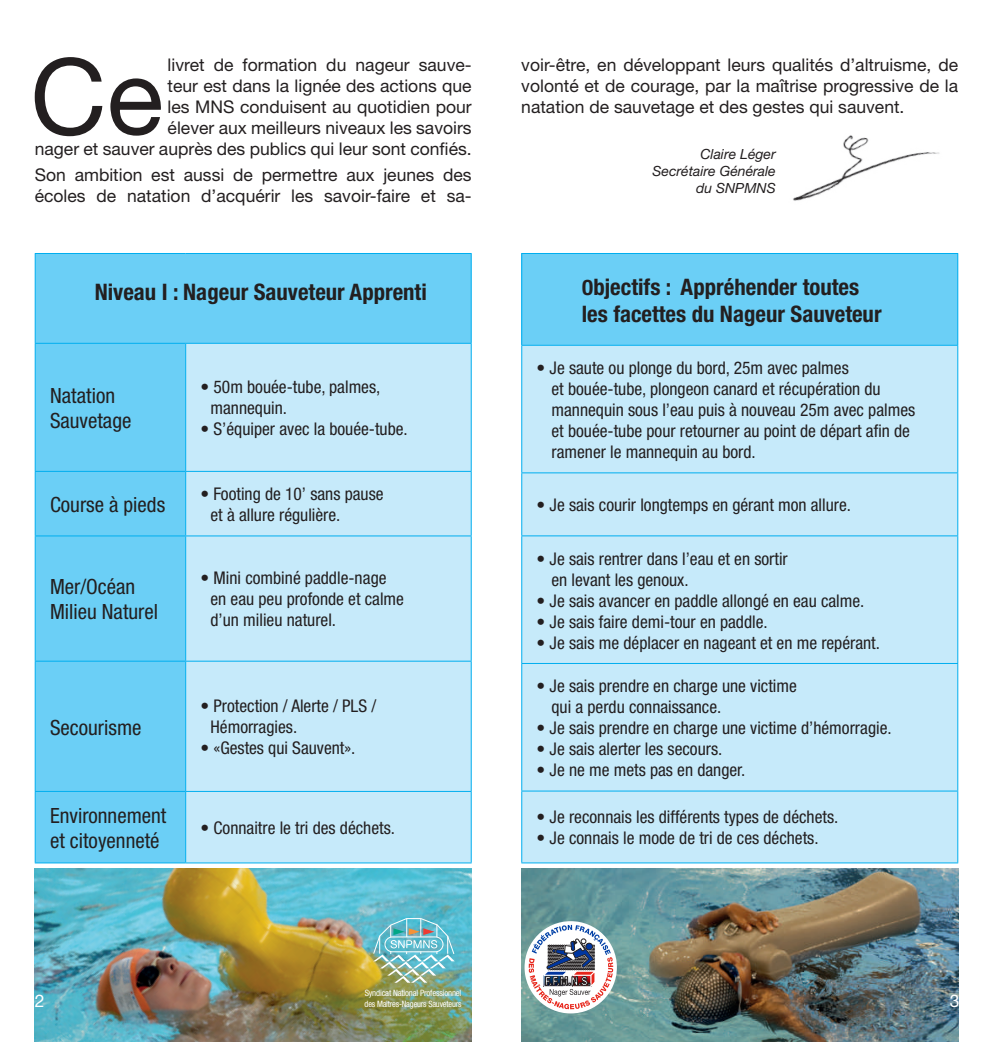
<style>
.page{position:relative;width:993px;height:1042px;background:#fff}
.page>*{position:absolute;margin:0;border:0;box-sizing:border-box;transform-origin:0 0}
.t1{font:105.7px "Helvetica Neue";color:#231f20}
.t2{font:700 condensed 22.75px/27.3px "Helvetica Neue";color:#231f20}
.t3{font:condensed 21px/25.2px "Helvetica Neue";color:#231f20}
.t4{font:condensed 17.5px/21px "Helvetica Neue";color:#231f20}
.t5{font:17.5px/21px "Helvetica Neue";color:#231f20;text-align:right}
.t6{font:17.5px "Helvetica Neue";color:#fff}
.t7{font:italic 14px/16.8px "Helvetica Neue";color:#231f20;text-align:right}
.t8{font:condensed 8.75px/10.5px "Helvetica Neue";letter-spacing:-.02em;color:#fff}
.s1{font-size:21px}
</style>
<div class="page">
<img style="left:35px;top:868px;width:436px;height:174px">
<div style="left:36px;top:254px;width:434px;height:608px;background:#6bcff6"></div>
<div style="left:186px;top:344px;width:284px;height:518px;background:#c6eafa"></div>
<hr style="left:35px;top:253px;width:151px;height:1px;background:#00aeef">
<hr style="left:35px;top:254px;width:1px;height:89px;background:#00aeef">
<hr style="left:186px;top:253px;width:285px;height:1px;background:#00aeef">
<hr style="left:470px;top:254px;width:1px;height:89px;background:#00aeef">
<hr style="left:35px;top:343px;width:151px;height:1px;background:#00aeef">
<hr style="left:186px;top:343px;width:285px;height:1px;background:#00aeef">
<hr style="left:35px;top:792px;width:1px;height:70px;background:#00aeef">
<hr style="left:35px;top:862px;width:151px;height:1px;background:#00aeef">
<hr style="left:185px;top:344px;width:1px;height:127px;background:#00aeef">
<hr style="left:185px;top:472px;width:1px;height:63px;background:#00aeef">
<hr style="left:185px;top:536px;width:1px;height:125px;background:#00aeef">
<hr style="left:185px;top:661px;width:1px;height:130px;background:#00aeef">
<hr style="left:185px;top:792px;width:1px;height:70px;background:#00aeef">
<hr style="left:470px;top:792px;width:1px;height:70px;background:#00aeef">
<hr style="left:186px;top:862px;width:285px;height:1px;background:#00aeef">
<hr style="left:35px;top:344px;width:1px;height:127px;background:#00aeef">
<hr style="left:470px;top:344px;width:1px;height:127px;background:#00aeef">
<hr style="left:35px;top:471px;width:151px;height:1px;background:#00aeef">
<hr style="left:35px;top:472px;width:1px;height:63px;background:#00aeef">
<hr style="left:186px;top:471px;width:285px;height:1px;background:#00aeef">
<hr style="left:470px;top:472px;width:1px;height:63px;background:#00aeef">
<hr style="left:35px;top:535px;width:151px;height:1px;background:#00aeef">
<hr style="left:35px;top:536px;width:1px;height:125px;background:#00aeef">
<hr style="left:186px;top:535px;width:285px;height:1px;background:#00aeef">
<hr style="left:470px;top:536px;width:1px;height:125px;background:#00aeef">
<hr style="left:35px;top:661px;width:151px;height:1px;background:#00aeef">
<hr style="left:35px;top:661px;width:1px;height:130px;background:#00aeef">
<hr style="left:186px;top:661px;width:285px;height:1px;background:#00aeef">
<hr style="left:470px;top:661px;width:1px;height:130px;background:#00aeef">
<hr style="left:35px;top:791px;width:151px;height:1px;background:#00aeef">
<hr style="left:186px;top:791px;width:285px;height:1px;background:#00aeef">
<img style="left:521px;top:868px;width:436px;height:174px">
<div style="left:521px;top:253px;width:436px;height:92px;background:#6bcff6"></div>
<div style="left:522px;top:346px;width:435px;height:516px;background:#c6eafa"></div>
<hr style="left:521px;top:253px;width:436px;height:1px;background:#00aeef">
<hr style="left:521px;top:254px;width:1px;height:91px;background:#00aeef">
<hr style="left:957px;top:254px;width:1px;height:91px;background:#00aeef">
<hr style="left:521px;top:345px;width:436px;height:1px;background:#00aeef">
<hr style="left:521px;top:791px;width:1px;height:71px;background:#00aeef">
<hr style="left:957px;top:791px;width:1px;height:71px;background:#00aeef">
<hr style="left:521px;top:862px;width:436px;height:1px;background:#00aeef">
<hr style="left:521px;top:346px;width:1px;height:126px;background:#00aeef">
<hr style="left:957px;top:346px;width:1px;height:126px;background:#00aeef">
<hr style="left:521px;top:472px;width:436px;height:1px;background:#00aeef">
<hr style="left:521px;top:473px;width:1px;height:62px;background:#00aeef">
<hr style="left:957px;top:473px;width:1px;height:62px;background:#00aeef">
<hr style="left:521px;top:535px;width:436px;height:1px;background:#00aeef">
<hr style="left:521px;top:536px;width:1px;height:127px;background:#00aeef">
<hr style="left:957px;top:536px;width:1px;height:127px;background:#00aeef">
<hr style="left:521px;top:663px;width:436px;height:1px;background:#00aeef">
<hr style="left:521px;top:664px;width:1px;height:126px;background:#00aeef">
<hr style="left:957px;top:664px;width:1px;height:126px;background:#00aeef">
<hr style="left:521px;top:790px;width:436px;height:1px;background:#00aeef">
<img style="left:372px;top:917px;width:83px;height:65px">
<img style="left:793px;top:135px;width:147px;height:66px">
<svg style="left:524px;top:921px;width:92px;height:92px"></svg>
<svg style="left:528px;top:925px;width:85px;height:84px"></svg>
<h1 class="t1" style="left:30px;top:34px;width:135px">Ce</h1>
<p class="t5" style="left:35px;top:54px;width:438px">livret de formation du nageur sauve-<br>teur est dans la lignée des actions que<br>les MNS conduisent au quotidien pour<br>élever aux meilleurs niveaux les savoirs<br>nager et sauver auprès des publics qui leur sont confiés.</p>
<p class="t5" style="left:35px;top:164px;width:438px;text-align:left">Son ambition est aussi de permettre aux jeunes des écoles de natation d’acquérir les savoir-faire et sa-</p>
<h2 class="t2" style="left:95px;top:278px;width:333px">Niveau I : Nageur Sauveteur Apprenti</h2>
<p class="t3" style="left:50px;top:383px;width:83px">Natation<br>Sauvetage</p>
<p class="t4" style="left:210px;top:376px;width:171px;text-indent:-10px">• 50m bouée-tube, palmes, mannequin.</p>
<p class="t4" style="left:200px;top:418px;width:209px">• S’équiper avec la bouée-tube.</p>
<p class="t3" style="left:50px;top:492px;width:117px">Course à pieds</p>
<p class="t4" style="left:210px;top:483px;width:174px;text-indent:-10px">• Footing de 10’ sans pause et à allure régulière.</p>
<p class="t3" style="left:50px;top:574px;width:109px">Mer/Océan<br>Milieu Naturel</p>
<p class="t4" style="left:210px;top:568px;width:195px;text-indent:-10px">• Mini combiné paddle-nage en eau peu profonde et calme d’un milieu naturel.</p>
<p class="t3" style="left:50px;top:714px;width:93px">Secourisme</p>
<p class="t3" style="left:50px;top:802px;width:118px">Environnement et citoyenneté</p>
<p class="t4" style="left:210px;top:695px;width:167px;text-indent:-10px">• Protection / Alerte / PLS /<br>Hémorragies.</p>
<p class="t4" style="left:200px;top:737px;width:156px">• «Gestes qui Sauvent».</p>
<p class="t4" style="left:200px;top:817px;width:196px">• Connaitre le tri des déchets.</p>
<p class="t5" style="left:521px;top:54px;width:438px;text-align:justify">voir-être, en développant leurs qualités d’altruisme, de volonté et de courage, par la maîtrise progressive de la natation de sauvetage et des gestes qui sauvent.</p>
<p class="t7" style="left:652px;top:146px;width:125px">Claire Léger<br>Secrétaire Générale du SNPMNS</p>
<h2 class="t2" style="left:581px;top:272px;width:301px"><span class="s1">O</span>bjectifs : Appréhender toutes les facettes du Nageur Sauveteur</h2>
<p class="t4" style="left:551px;top:357px;width:365px;text-indent:-15px">• Je saute ou plonge du bord, 25m avec palmes<br>et bouée-tube, plongeon canard et récupération du mannequin sous l’eau puis à nouveau 25m avec palmes et bouée-tube pour retourner au point de départ afin de ramener le mannequin au bord.</p>
<p class="t4" style="left:536px;top:494px;width:316px">• Je sais courir longtemps en gérant mon allure.</p>
<p class="t4" style="left:551px;top:548px;width:238px;text-indent:-15px">• Je sais rentrer dans l’eau et en sortir en levant les genoux.</p>
<p class="t4" style="left:536px;top:590px;width:329px">• Je sais avancer en paddle allongé en eau calme.</p>
<p class="t4" style="left:536px;top:611px;width:232px">• Je sais faire demi-tour en paddle.</p>
<p class="t4" style="left:536px;top:632px;width:345px">• Je sais me déplacer en nageant et en me repérant.</p>
<p class="t4" style="left:551px;top:675px;width:247px;text-indent:-15px">• Je sais prendre en charge une victime qui a perdu connaissance.</p>
<p class="t4" style="left:536px;top:717px;width:356px">• Je sais prendre en charge une victime d’hémorragie.</p>
<p class="t4" style="left:536px;top:738px;width:187px">• Je sais alerter les secours.</p>
<p class="t4" style="left:536px;top:759px;width:210px">• Je ne me mets pas en danger.</p>
<p class="t4" style="left:536px;top:806px;width:303px">• Je reconnais les différents types de déchets.</p>
<p class="t4" style="left:536px;top:827px;width:283px">• Je connais le mode de tri de ces déchets.</p>
<p class="t8" style="left:364px;top:988px;width:98px">Syndicat National Professionnel des Maitres-Nageurs Sauveteurs</p>
<p class="t6" style="left:35px;top:990px;width:11px">2</p>
<p class="t6" style="left:949px;top:990px;width:11px">3</p>
</div>
